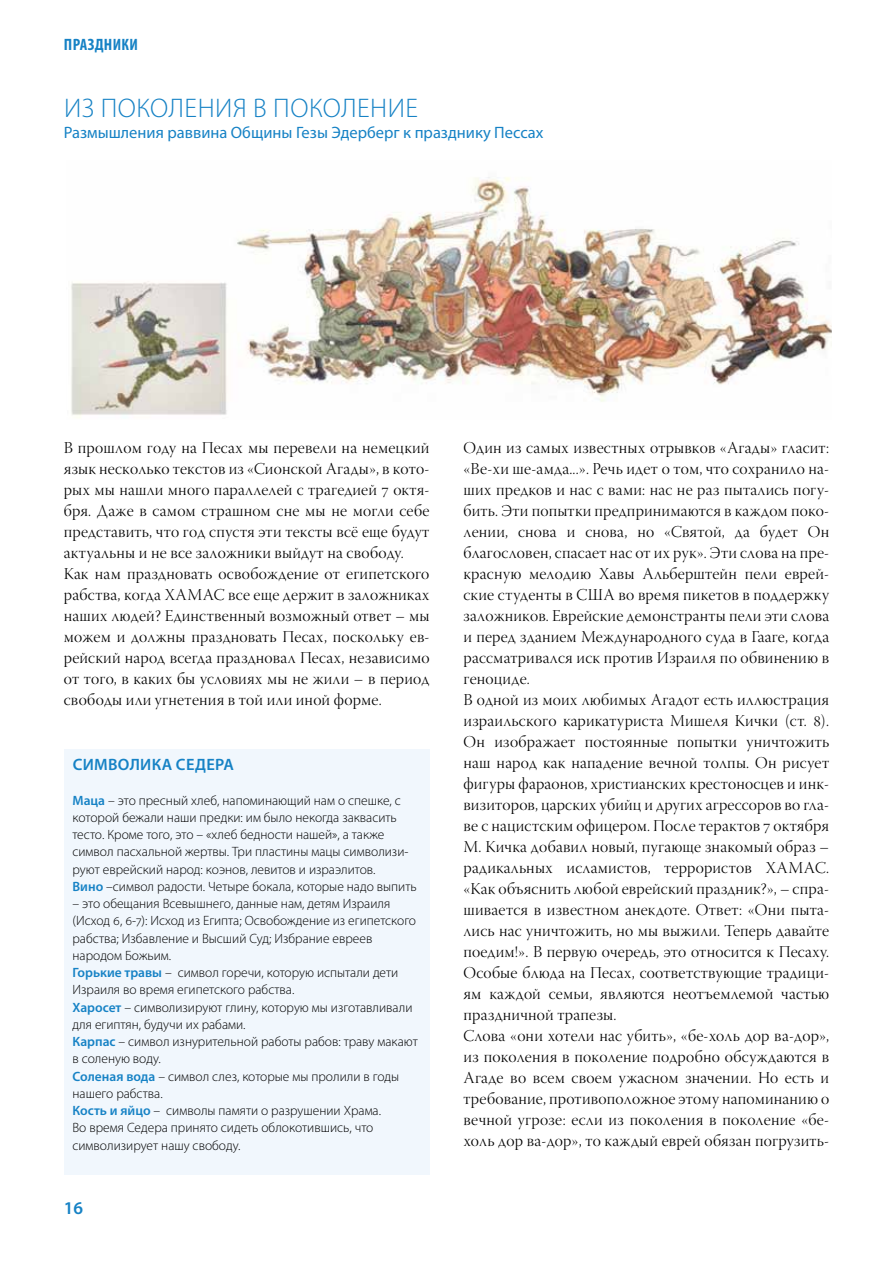
<style>
.page{position:relative;width:893px;height:1263px;background:#fff}
.page>*{position:absolute;margin:0;border:0;box-sizing:border-box;transform-origin:0 0}
.t1{font:300 27px "Myriad Pro";letter-spacing:.02em;color:#1682c5}
.t2{font:600 18px "Myriad Pro";color:#1682c5}
.t3{font:16.5px/21px "Warnock Pro Light Disp";letter-spacing:.01em;color:#000}
.t4{font:16.5px "Myriad Pro";color:#1682c5}
.t5{font:600 16.5px "Myriad Pro";letter-spacing:.02em;color:#1682c5}
.t6{font:700 condensed 16.5px "Myriad Pro";letter-spacing:.02em;color:#1682c5}
.t7{font:300 13.5px/17.2px "Myriad Pro";color:#000}
.s1{font-weight:600;color:#1682c5}
</style>
<div class="page">
<div style="left:64px;top:749px;width:366px;height:426px;background:#f1f7fd"></div>
<img style="left:71px;top:177px;width:760px;height:241px">
<p class="t6" style="left:64px;top:34px;width:75px">ПРАЗДНИКИ</p>
<h1 class="t1" style="left:64px;top:92px;width:356px">ИЗ ПОКОЛЕНИЯ В ПОКОЛЕНИЕ</h1>
<p class="t4" style="left:64px;top:122px;width:481px">Размышления раввина Общины Гезы Эдерберг к празднику Пессах</p>
<p class="t3" style="left:64px;top:439px;width:367px">В прошлом году на Песах мы перевели на немецкий язык несколько текстов из «Сионской Агады», в кото&shy;рых мы нашли много параллелей с трагедией 7 октя&shy;бря. Даже в самом страшном сне мы не могли себе представить, что год спустя эти тексты всё еще будут актуальны и не все заложники выйдут на свободу.<br>Как нам праздновать освобождение от египетского рабства, когда ХАМАС все еще держит в заложниках наших людей? Единственный возможный ответ – мы можем и должны праздновать Песах, поскольку ев&shy;рейский народ всегда праздновал Песах, независимо от того, в каких бы условиях мы не жили – в период свободы или угнетения в той или иной форме.</p>
<p class="t3" style="left:463px;top:439px;width:367px">Один из самых известных отрывков «Агады» гласит: «Ве-хи ше-амда...». Речь идет о том, что сохранило на&shy;ших предков и нас с вами: нас не раз пытались погу&shy;бить. Эти попытки предпринимаются в каждом поко&shy;лении, снова и снова, но «Святой, да будет Он благословен, спасает нас от их рук». Эти слова на пре&shy;красную мелодию Хавы Альберштейн пели еврей&shy;ские студенты в США во время пикетов в поддержку заложников. Еврейские демонстранты пели эти слова и перед зданием Международного суда в Гааге, когда рассматривался иск против Израиля по обвинению в геноциде.<br>В одной из моих любимых Агадот есть иллюстрация израильского карикатуриста Мишеля Кички (ст. 8).<br>Он изображает постоянные попытки уничтожить наш народ как нападение вечной толпы. Он рисует фигуры фараонов, христианских крестоносцев и инк&shy;визиторов, царских убийц и других агрессоров во гла&shy;ве с нацистским офицером. После терактов 7 октября М. Кичка добавил новый, пугающе знакомый образ – радикальных исламистов, террористов ХАМАС. «Как объяснить любой еврейский праздник?», – спра&shy;шивается в известном анекдоте. Ответ: «Они пыта&shy;лись нас уничтожить, но мы выжили. Теперь давайте поедим!». В первую очередь, это относится к Песаху.<br>Особые блюда на Песах, соответствующие традици&shy;ям каждой семьи, являются неотъемлемой частью праздничной трапезы.<br>Слова «они хотели нас убить», «бе-холь дор ва-дор», из поколения в поколение подробно обсуждаются в Агаде во всем своем ужасном значении. Но есть и требование, противоположное этому напоминанию о вечной угрозе: если из поколения в поколение «бе&shy;холь дор ва-дор», то каждый еврей обязан погрузить-</p>
<p class="t5" style="left:73px;top:754px;width:163px">СИМВОЛИКА СЕДЕРА</p>
<p class="t7" style="left:72px;top:791px;width:346px"><span class="s1">Маца</span> – это пресный хлеб, напоминающий нам о спешке, с которой бежали наши предки: им было некогда заквасить тесто. Кроме того, это – «хлеб бедности нашей», а также символ пасхальной жертвы. Три пластины мацы символизи&shy;руют еврейский народ: коэнов, левитов и израэлитов.<br><span class="s1">Вино</span> –символ радости. Четыре бокала, которые надо выпить</p>
<p class="t7" style="left:72px;top:895px;width:347px">– это обещания Всевышнего, данные нам, детям Израиля (Исход 6, 6-7): Исход из Египта; Освобождение из египетского рабства; Избавление и Высший Суд; Избрание евреев народом Божьим.<br><span class="s1">Горькие травы</span> – символ горечи, которую испытали дети Израиля во время египетского рабства.<br><span class="s1">Харосет</span> – символизируют глину, которую мы изготавливали для египтян, будучи их рабами.<br><span class="s1">Карпас</span> – символ изнурительной работы рабов: траву макают в соленую воду.<br><span class="s1">Соленая вода</span> – символ слез, которые мы пролили в годы нашего рабства.<br><span class="s1">Кость и яйцо</span> – символы памяти о разрушении Храма.<br>Во время Седера принято сидеть облокотившись, что символизирует нашу свободу.</p>
<p class="t2" style="left:64px;top:1197px;width:21px">16</p>
</div>
